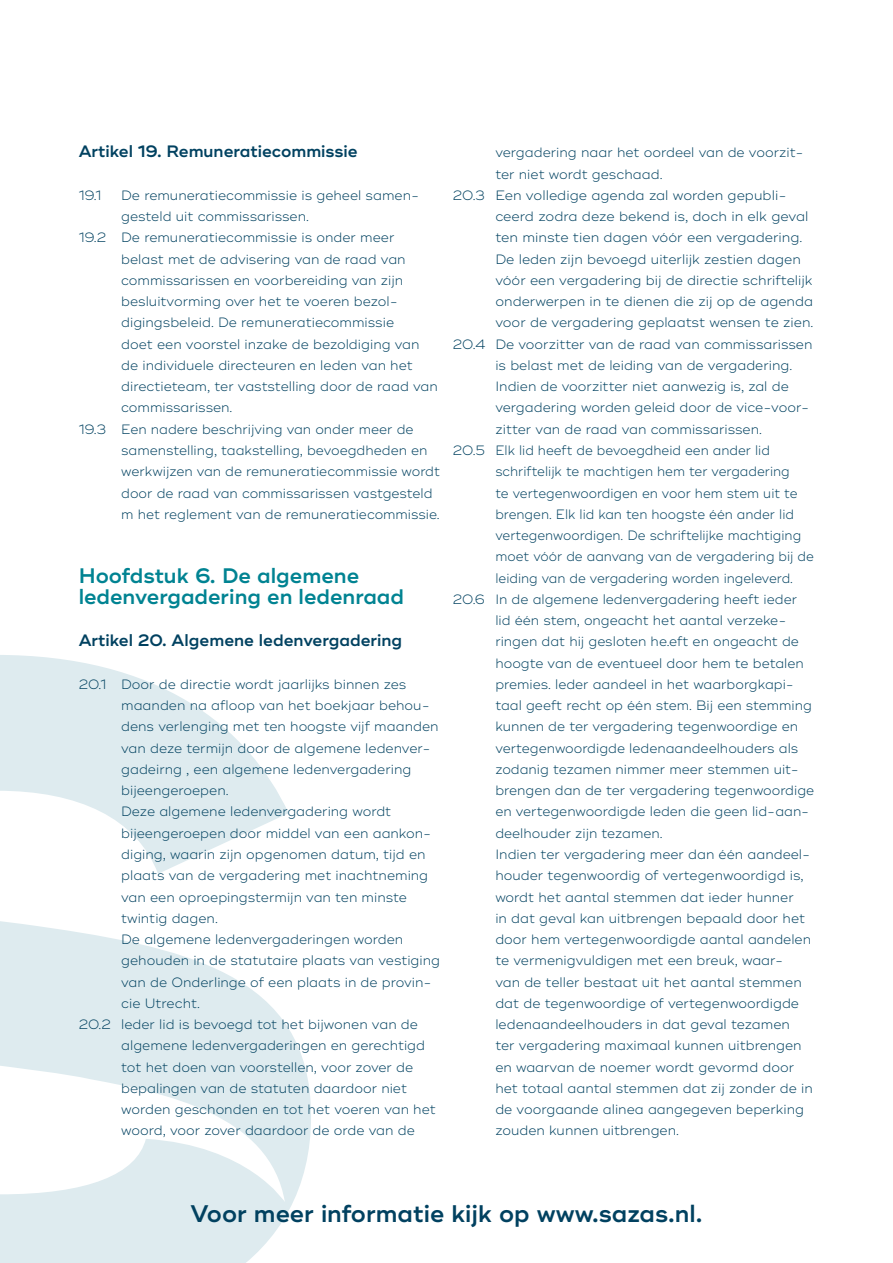
<style>
.page{position:relative;width:893px;height:1263px;background:#fff}
.page>*{position:absolute;margin:0;border:0;box-sizing:border-box;transform-origin:0 0}
.t1{font:600 24px "Ridley Grotesk";color:#014160}
._3_Tussenkop{font:600 21px/21.3px "Ridley Grotesk";color:#008392}
.Artikelkop{font:600 16.5px "Ridley Grotesk";color:#014160}
.Platte_tekst_insprin{font:300 13.5px/21.3px "Ridley Grotesk";color:#014160}
</style>
<div class="page">
<svg style="left:0;top:655px;width:311px;height:608px;fill:#deebef"></svg>
<p class="Artikelkop" style="left:79px;top:142px;width:280px">Artikel 19. Remuneratiecommissie</p>
<p class="Platte_tekst_insprin" style="left:79px;top:185px;width:25px">19.1</p>
<p class="Platte_tekst_insprin" style="left:121px;top:185px;width:296px">De remuneratiecommissie is geheel samen&shy;gesteld uit commissarissen.</p>
<p class="Platte_tekst_insprin" style="left:121px;top:227px;width:318px;text-indent:-43px">19.2 De remuneratiecommissie is onder meer belast met de advisering van de raad van commissarissen en voorbereiding van zijn besluitvorming over het te voeren bezol&shy;digingsbeleid. De remuneratiecommissie<br>doet een voorstel inzake de bezoldiging van de individuele directeuren en leden van het directieteam, ter vaststelling door de raad van commissarissen.</p>
<p class="Platte_tekst_insprin" style="left:121px;top:419px;width:320px;text-indent:-43px">19.3 Een nadere beschrijving van onder meer de samenstelling, taakstelling, bevoegdheden en werkwijzen van de remuneratiecommissie wordt door de raad van commissarissen vastgesteld m het reglement van de remuneratiecommissie.</p>
<p class="_3_Tussenkop" style="left:79px;top:565px;width:327px">Hoofdstuk 6. De algemene ledenvergadering en ledenraad</p>
<p class="Artikelkop" style="left:79px;top:631px;width:325px">Artikel 20. Algemene ledenvergadering</p>
<p class="Platte_tekst_insprin" style="left:121px;top:674px;width:319px;text-indent:-43px">20.1 Door de directie wordt jaarlijks binnen zes maanden na afloop van het boekjaar behou&shy;dens verlenging met ten hoogste vijf maanden van deze termijn door de algemene ledenver&shy;gadeirng , een algemene ledenvergadering bijeengeroepen.</p>
<p class="Platte_tekst_insprin" style="left:121px;top:801px;width:312px">Deze algemene ledenvergadering wordt bijeengeroepen door middel van een aankon&shy;diging, waarin zijn opgenomen datum, tijd en plaats van de vergadering met inachtneming van een oproepingstermijn van ten minste twintig dagen.</p>
<p class="Platte_tekst_insprin" style="left:121px;top:929px;width:320px">De algemene ledenvergaderingen worden gehouden in de statutaire plaats van vestiging van de Onderlinge of een plaats in de provin&shy;cie Utrecht.</p>
<p class="Platte_tekst_insprin" style="left:121px;top:1014px;width:316px;text-indent:-43px">20.2 leder lid is bevoegd tot het bijwonen van de algemene ledenvergaderingen en gerechtigd tot het doen van voorstellen, voor zover de bepalingen van de statuten daardoor niet worden geschonden en tot het voeren van het woord, voor zover daardoor de orde van de</p>
<p class="Platte_tekst_insprin" style="left:495px;top:142px;width:310px">vergadering naar het oordeel van de voorzit&shy;ter niet wordt geschaad.</p>
<p class="Platte_tekst_insprin" style="left:495px;top:185px;width:315px;text-indent:-43px">20.3 Een volledige agenda zal worden gepubli&shy;ceerd zodra deze bekend is, doch in elk geval ten minste tien dagen vóór een vergadering.</p>
<p class="Platte_tekst_insprin" style="left:495px;top:249px;width:320px">De leden zijn bevoegd uiterlijk zestien dagen vóór een vergadering bij de directie schriftelijk onderwerpen in te dienen die zij op de agenda voor de vergadering geplaatst wensen te zien.</p>
<p class="Platte_tekst_insprin" style="left:495px;top:334px;width:319px;text-indent:-43px">20.4 De voorzitter van de raad van commissarissen is belast met de leiding van de vergadering.<br>Indien de voorzitter niet aanwezig is, zal de vergadering worden geleid door de vice-voor&shy;zitter van de raad van commissarissen.</p>
<p class="Platte_tekst_insprin" style="left:495px;top:440px;width:320px;text-indent:-43px">20.5 Elk lid heeft de bevoegdheid een ander lid schriftelijk te machtigen hem ter vergadering<br>te vertegenwoordigen en voor hem stem uit te brengen. Elk lid kan ten hoogste één ander lid vertegenwoordigen. De schriftelijke machtiging moet vóór de aanvang van de vergadering bij de leiding van de vergadering worden ingeleverd.</p>
<p class="Platte_tekst_insprin" style="left:495px;top:589px;width:320px;text-indent:-43px">20.6 In de algemene ledenvergadering heeft ieder lid één stem, ongeacht het aantal verzeke&shy;ringen dat hij gesloten he.eft en ongeacht de hoogte van de eventueel door hem te betalen premies. leder aandeel in het waarborgkapi&shy;taal geeft recht op één stem. Bij een stemming kunnen de ter vergadering tegenwoordige en vertegenwoordigde ledenaandeelhouders als zodanig tezamen nimmer meer stemmen uit&shy;brengen dan de ter vergadering tegenwoordige en vertegenwoordigde leden die geen lid-aan&shy;deelhouder zijn tezamen.</p>
<p class="Platte_tekst_insprin" style="left:495px;top:844px;width:319px">Indien ter vergadering meer dan één aandeel&shy;houder tegenwoordig of vertegenwoordigd is, wordt het aantal stemmen dat ieder hunner<br>in dat geval kan uitbrengen bepaald door het door hem vertegenwoordigde aantal aandelen te vermenigvuldigen met een breuk, waar-<br>van de teller bestaat uit het aantal stemmen dat de tegenwoordige of vertegenwoordigde ledenaandeelhouders in dat geval tezamen<br>ter vergadering maximaal kunnen uitbrengen en waarvan de noemer wordt gevormd door het totaal aantal stemmen dat zij zonder de in de voorgaande alinea aangegeven beperking zouden kunnen uitbrengen.</p>
<h1 class="t1" style="left:191px;top:1199px;width:513px">Voor meer informatie kijk op www.sazas.nl.</h1>
</div>
